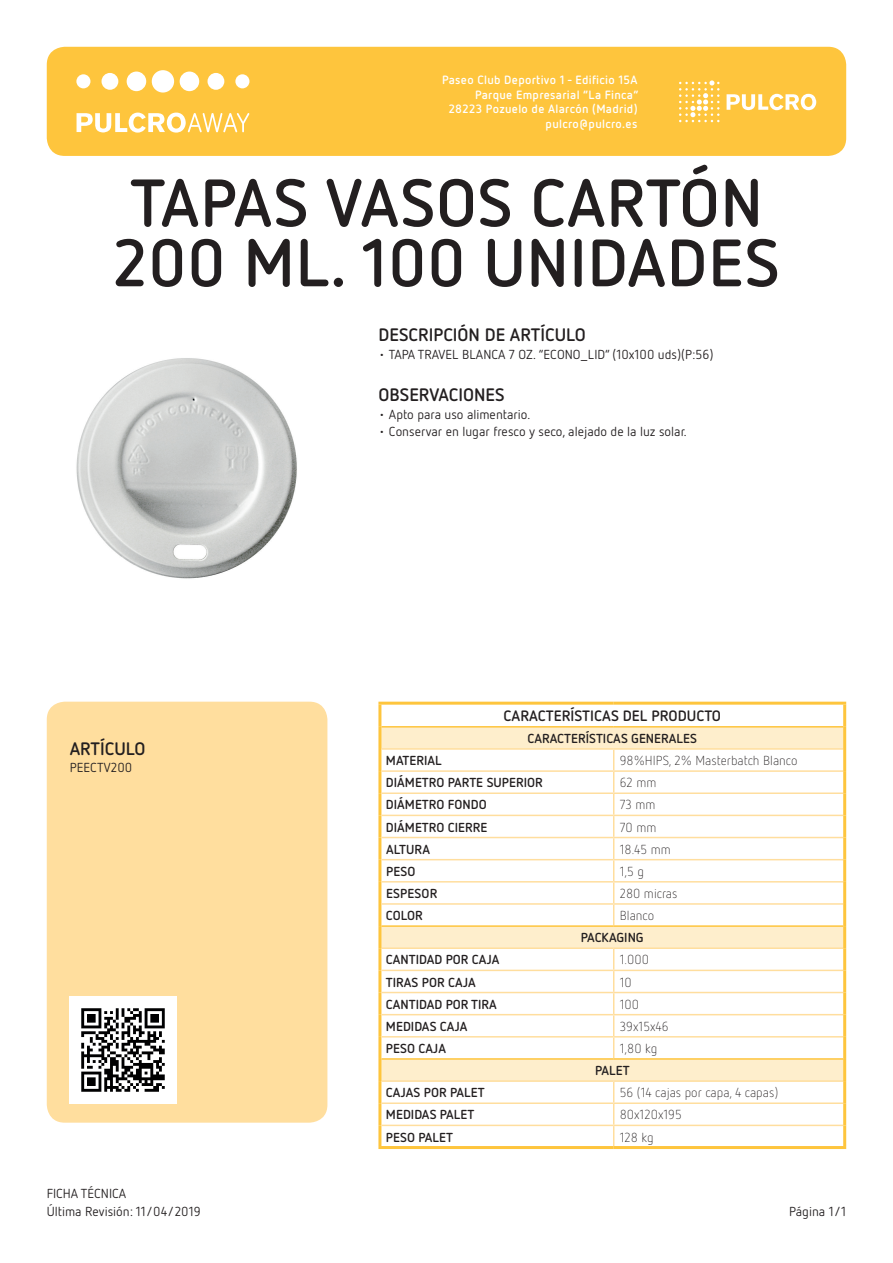
<style>
.page{position:relative;width:893px;height:1263px;background:#fff}
.page>*{position:absolute;margin:0;border:0;box-sizing:border-box;transform-origin:0 0}
.t1{font:700 66.75px/60px "Netto OT";letter-spacing:.01em;color:#231f20}
.t2{font:700 18px "Netto OT";color:#231f20}
.t3{font:700 15px "Netto OT";color:#231f20}
.t4{font:700 13.05px "Netto OT";color:#231f20}
.t5{font:13.05px/17.9px "Netto OT";color:#231f20}
.t6{font:300 13.05px "Netto OT";color:#231f20}
.t7{font:700 12px/14.4px "Netto OT";letter-spacing:.025em;color:#fff;text-align:right}
</style>
<div class="page">
<div style="left:47px;top:47px;width:799px;height:109px;background:#fec53d;border-radius:18px"></div>
<svg style="left:679px;top:80px;width:40px;height:42px"></svg>
<svg style="left:727px;top:94px;width:89px;height:16px"></svg>
<div style="left:76px;top:74px;width:14px;height:14px;background:#fff;border-radius:50%"></div>
<div style="left:102px;top:73px;width:16px;height:17px;background:#fff;border-radius:50%"></div>
<div style="left:127px;top:72px;width:19px;height:19px;background:#fff;border-radius:50%"></div>
<div style="left:152px;top:70px;width:22px;height:23px;background:#fff;border-radius:50%"></div>
<div style="left:180px;top:72px;width:19px;height:19px;background:#fff;border-radius:50%"></div>
<div style="left:208px;top:73px;width:16px;height:17px;background:#fff;border-radius:50%"></div>
<div style="left:235px;top:74px;width:14px;height:14px;background:#fff;border-radius:50%"></div>
<svg style="left:77px;top:113px;width:172px;height:20px"></svg>
<div style="left:47px;top:702px;width:280px;height:421px;background:#ffde9e;border-radius:18px"></div>
<img style="left:70px;top:997px;width:106px;height:106px">
<svg style="left:381px;top:727px;width:462px;height:353px"></svg>
<hr style="left:378px;top:705px;width:3px;height:22px;background:#fec53d">
<hr style="left:378px;top:702px;width:236px;height:3px;background:#fec53d">
<hr style="left:614px;top:702px;width:232px;height:3px;background:#fec53d">
<hr style="left:378px;top:727px;width:3px;height:22px;background:#fec53d">
<hr style="left:378px;top:749px;width:3px;height:22px;background:#fec53d">
<hr style="left:378px;top:771px;width:3px;height:22px;background:#fec53d">
<hr style="left:378px;top:793px;width:3px;height:22px;background:#fec53d">
<hr style="left:378px;top:815px;width:3px;height:22px;background:#fec53d">
<hr style="left:378px;top:837px;width:3px;height:23px;background:#fec53d">
<hr style="left:378px;top:860px;width:3px;height:22px;background:#fec53d">
<hr style="left:378px;top:882px;width:3px;height:22px;background:#fec53d">
<hr style="left:378px;top:904px;width:3px;height:22px;background:#fec53d">
<hr style="left:378px;top:948px;width:3px;height:22px;background:#fec53d">
<hr style="left:378px;top:970px;width:3px;height:22px;background:#fec53d">
<hr style="left:378px;top:992px;width:3px;height:23px;background:#fec53d">
<hr style="left:378px;top:1015px;width:3px;height:22px;background:#fec53d">
<hr style="left:378px;top:1037px;width:3px;height:22px;background:#fec53d">
<hr style="left:378px;top:1081px;width:3px;height:22px;background:#fec53d">
<hr style="left:378px;top:1103px;width:3px;height:22px;background:#fec53d">
<hr style="left:378px;top:1125px;width:3px;height:21px;background:#fec53d">
<hr style="left:381px;top:748px;width:233px;height:2px;background:#ffde9e">
<hr style="left:381px;top:770px;width:233px;height:2px;background:#ffde9e">
<hr style="left:381px;top:792px;width:233px;height:2px;background:#ffde9e">
<hr style="left:381px;top:815px;width:233px;height:1px;background:#ffde9e">
<hr style="left:381px;top:837px;width:233px;height:1px;background:#ffde9e">
<hr style="left:381px;top:859px;width:233px;height:1px;background:#ffde9e">
<hr style="left:381px;top:881px;width:233px;height:1px;background:#ffde9e">
<hr style="left:381px;top:903px;width:233px;height:2px;background:#ffde9e">
<hr style="left:381px;top:947px;width:233px;height:2px;background:#ffde9e">
<hr style="left:381px;top:970px;width:233px;height:1px;background:#ffde9e">
<hr style="left:381px;top:992px;width:233px;height:1px;background:#ffde9e">
<hr style="left:381px;top:1014px;width:233px;height:1px;background:#ffde9e">
<hr style="left:381px;top:1036px;width:233px;height:1px;background:#ffde9e">
<hr style="left:381px;top:1080px;width:233px;height:2px;background:#ffde9e">
<hr style="left:381px;top:1102px;width:233px;height:2px;background:#ffde9e">
<hr style="left:381px;top:1124px;width:233px;height:2px;background:#ffde9e">
<svg style="left:613px;top:750px;width:1px;height:175px"></svg>
<svg style="left:613px;top:949px;width:1px;height:109px"></svg>
<svg style="left:613px;top:1082px;width:1px;height:64px"></svg>
<hr style="left:614px;top:748px;width:229px;height:2px;background:#ffde9e">
<hr style="left:614px;top:770px;width:229px;height:2px;background:#ffde9e">
<hr style="left:614px;top:792px;width:229px;height:2px;background:#ffde9e">
<hr style="left:614px;top:815px;width:229px;height:1px;background:#ffde9e">
<hr style="left:614px;top:837px;width:229px;height:1px;background:#ffde9e">
<hr style="left:614px;top:859px;width:229px;height:1px;background:#ffde9e">
<hr style="left:614px;top:881px;width:229px;height:1px;background:#ffde9e">
<hr style="left:614px;top:903px;width:229px;height:2px;background:#ffde9e">
<hr style="left:614px;top:947px;width:229px;height:2px;background:#ffde9e">
<hr style="left:614px;top:970px;width:229px;height:1px;background:#ffde9e">
<hr style="left:614px;top:992px;width:229px;height:1px;background:#ffde9e">
<hr style="left:614px;top:1014px;width:229px;height:1px;background:#ffde9e">
<hr style="left:614px;top:1036px;width:229px;height:1px;background:#ffde9e">
<hr style="left:614px;top:1080px;width:229px;height:2px;background:#ffde9e">
<hr style="left:614px;top:1102px;width:229px;height:2px;background:#ffde9e">
<hr style="left:614px;top:1124px;width:229px;height:2px;background:#ffde9e">
<hr style="left:381px;top:726px;width:233px;height:1px;background:#fec53d">
<hr style="left:614px;top:726px;width:229px;height:1px;background:#fec53d">
<hr style="left:843px;top:705px;width:3px;height:22px;background:#fec53d">
<hr style="left:843px;top:727px;width:3px;height:22px;background:#fec53d">
<hr style="left:843px;top:749px;width:3px;height:22px;background:#fec53d">
<hr style="left:843px;top:771px;width:3px;height:22px;background:#fec53d">
<hr style="left:843px;top:793px;width:3px;height:22px;background:#fec53d">
<hr style="left:843px;top:815px;width:3px;height:22px;background:#fec53d">
<hr style="left:843px;top:837px;width:3px;height:23px;background:#fec53d">
<hr style="left:843px;top:860px;width:3px;height:22px;background:#fec53d">
<hr style="left:843px;top:882px;width:3px;height:22px;background:#fec53d">
<hr style="left:843px;top:904px;width:3px;height:22px;background:#fec53d">
<hr style="left:843px;top:948px;width:3px;height:22px;background:#fec53d">
<hr style="left:843px;top:970px;width:3px;height:22px;background:#fec53d">
<hr style="left:843px;top:992px;width:3px;height:23px;background:#fec53d">
<hr style="left:843px;top:1015px;width:3px;height:22px;background:#fec53d">
<hr style="left:843px;top:1037px;width:3px;height:22px;background:#fec53d">
<hr style="left:843px;top:1081px;width:3px;height:22px;background:#fec53d">
<hr style="left:843px;top:1103px;width:3px;height:22px;background:#fec53d">
<hr style="left:843px;top:1125px;width:3px;height:21px;background:#fec53d">
<hr style="left:378px;top:926px;width:3px;height:22px;background:#fec53d">
<hr style="left:378px;top:1059px;width:3px;height:22px;background:#fec53d">
<hr style="left:381px;top:925px;width:233px;height:2px;background:#fec53d">
<hr style="left:381px;top:1058px;width:233px;height:2px;background:#fec53d">
<hr style="left:614px;top:925px;width:229px;height:2px;background:#fec53d">
<hr style="left:614px;top:1058px;width:229px;height:2px;background:#fec53d">
<hr style="left:843px;top:926px;width:3px;height:22px;background:#fec53d">
<hr style="left:843px;top:1059px;width:3px;height:22px;background:#fec53d">
<hr style="left:378px;top:1146px;width:236px;height:3px;background:#fec53d">
<hr style="left:614px;top:1146px;width:232px;height:3px;background:#fec53d">
<img style="left:76px;top:358px;width:221px;height:221px">
<p class="t7" style="left:442px;top:73px;width:198px">Paseo Club Deportivo 1 - Edificio 15A<br>Parque Empresarial “La Finca”<br>28223 Pozuelo de Alarcón (Madrid) pulcro@pulcro.es</p>
<h1 class="t1" style="left:113px;top:171px;width:668px">TAPAS VASOS CARTÓN<br>200 ML. 100 UNIDADES</h1>
<h2 class="t2" style="left:378px;top:324px;width:209px">DESCRIPCIÓN DE ARTÍCULO</h2>
<p class="t5" style="left:378px;top:345px;width:336px">• TAPA TRAVEL BLANCA 7 OZ. “ECONO_LID” (10x100 uds)(P:56)</p>
<h2 class="t2" style="left:378px;top:383px;width:128px">OBSERVACIONES</h2>
<p class="t5" style="left:378px;top:405px;width:153px">• Apto para uso alimentario.</p>
<p class="t5" style="left:378px;top:423px;width:310px">• Conservar en lugar fresco y seco, alejado de la luz solar.</p>
<h2 class="t2" style="left:70px;top:737px;width:77px">ARTÍCULO</h2>
<p class="t5" style="left:70px;top:759px;width:64px">PEECTV200</p>
<p class="t5" style="left:47px;top:1185px;width:155px">FICHA TÉCNICA<br>Última Revisión: 11/04/2019</p>
<p class="t3" style="left:504px;top:706px;width:219px">CARACTERÍSTICAS DEL PRODUCTO</p>
<p class="t4" style="left:528px;top:730px;width:171px">CARACTERÍSTICAS GENERALES</p>
<p class="t4" style="left:386px;top:752px;width:57px">MATERIAL</p>
<p class="t6" style="left:620px;top:753px;width:179px">98%HIPS, 2% Masterbatch Blanco</p>
<p class="t4" style="left:386px;top:774px;width:158px">DIÁMETRO PARTE SUPERIOR</p>
<p class="t6" style="left:620px;top:775px;width:38px">62 mm</p>
<p class="t4" style="left:386px;top:797px;width:102px">DIÁMETRO FONDO</p>
<p class="t6" style="left:620px;top:797px;width:37px">73 mm</p>
<p class="t4" style="left:386px;top:819px;width:103px">DIÁMETRO CIERRE</p>
<p class="t6" style="left:620px;top:819px;width:38px">70 mm</p>
<p class="t4" style="left:386px;top:841px;width:45px">ALTURA</p>
<p class="t6" style="left:620px;top:841px;width:53px">18.45 mm</p>
<p class="t4" style="left:386px;top:863px;width:31px">PESO</p>
<p class="t6" style="left:620px;top:863px;width:26px">1,5 g</p>
<p class="t4" style="left:386px;top:885px;width:53px">ESPESOR</p>
<p class="t6" style="left:620px;top:886px;width:59px">280 micras</p>
<p class="t4" style="left:386px;top:907px;width:38px">COLOR</p>
<p class="t6" style="left:620px;top:908px;width:36px">Blanco</p>
<p class="t4" style="left:581px;top:929px;width:64px">PACKAGING</p>
<p class="t4" style="left:386px;top:952px;width:115px">CANTIDAD POR CAJA</p>
<p class="t6" style="left:620px;top:952px;width:31px">1.000</p>
<p class="t4" style="left:386px;top:974px;width:91px">TIRAS POR CAJA</p>
<p class="t6" style="left:620px;top:974px;width:14px">10</p>
<p class="t4" style="left:386px;top:996px;width:112px">CANTIDAD POR TIRA</p>
<p class="t6" style="left:620px;top:996px;width:21px">100</p>
<p class="t4" style="left:386px;top:1018px;width:83px">MEDIDAS CAJA</p>
<p class="t6" style="left:620px;top:1018px;width:50px">39x15x46</p>
<p class="t4" style="left:386px;top:1040px;width:62px">PESO CAJA</p>
<p class="t6" style="left:620px;top:1041px;width:39px">1,80 kg</p>
<p class="t4" style="left:595px;top:1062px;width:36px">PALET</p>
<p class="t4" style="left:386px;top:1084px;width:100px">CAJAS POR PALET</p>
<p class="t6" style="left:620px;top:1085px;width:160px">56 (14 cajas por capa, 4 capas)</p>
<p class="t4" style="left:386px;top:1107px;width:90px">MEDIDAS PALET</p>
<p class="t6" style="left:620px;top:1107px;width:64px">80x120x195</p>
<p class="t4" style="left:386px;top:1129px;width:68px">PESO PALET</p>
<p class="t6" style="left:620px;top:1129px;width:36px">128 kg</p>
<p class="t5" style="left:789px;top:1202px;width:59px">Página 1/1</p>
</div>
